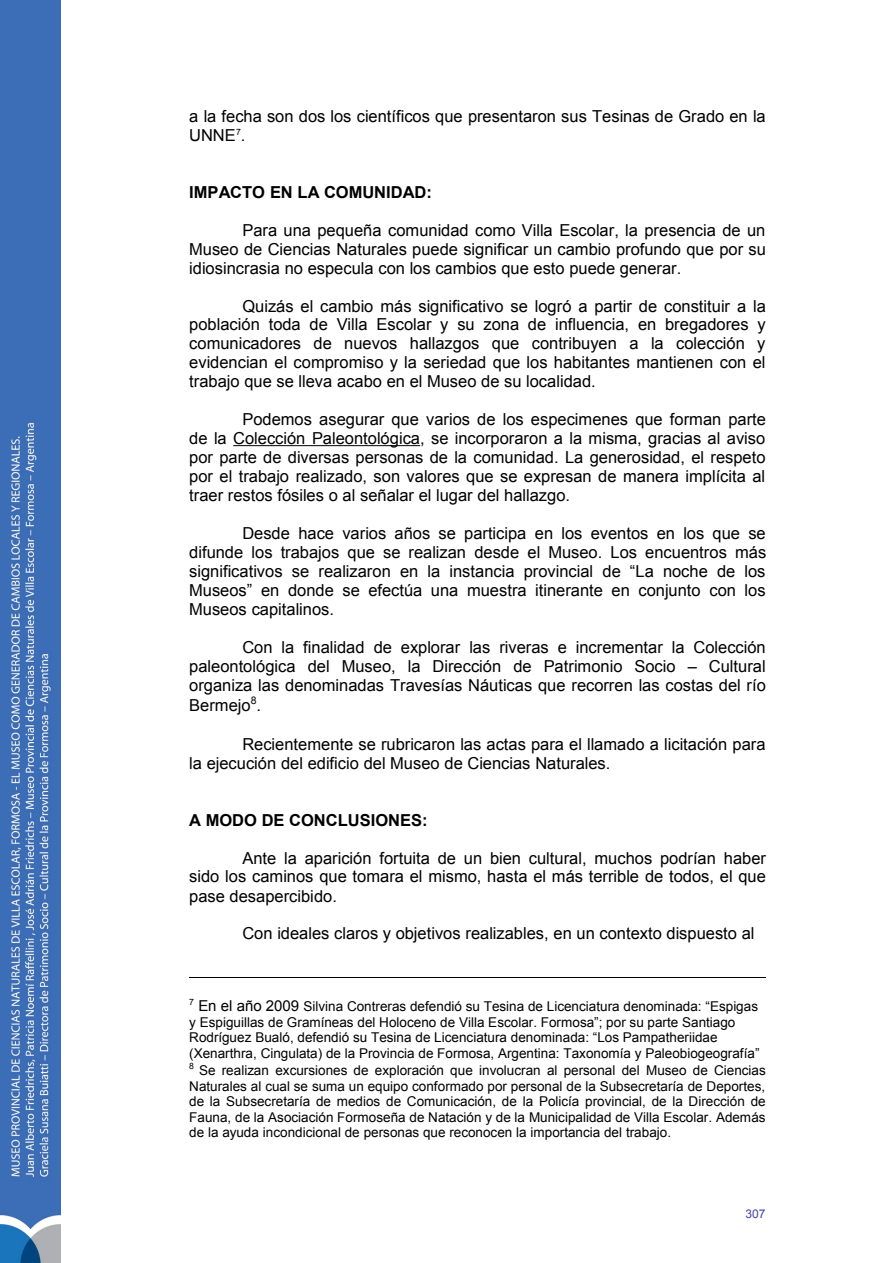
<style>
.page{position:relative;width:893px;height:1263px;background:#fff}
.page>*{position:absolute;margin:0;border:0;box-sizing:border-box;transform-origin:0 0}
.t1{font:16.5px/19px "Arial";color:#000;text-align:justify}
.t2{font:700 16.5px "Arial";color:#000}
.t3{font:13.5px/15.6px "Arial";color:#000}
.t4{font:12px "Arial";color:#4040ab}
.s1{font-size:15px}
</style>
<div class="page">
<img style="left:0;top:0;width:61px;height:1263px">
<hr style="left:233px;top:445px;width:187px;height:1px;background:#000">
<hr style="left:189px;top:977px;width:576px;height:1px;background:#000">
<p class="t1" style="left:189px;top:107px;width:578px">a la fecha son dos los científicos que presentaron sus Tesinas de Grado en la<br>UNNE<sup>7</sup>.</p>
<p class="t2" style="left:189px;top:183px;width:244px">IMPACTO EN LA COMUNIDAD:</p>
<p class="t1" style="left:189px;top:220px;width:578px;text-indent:53px">Para una pequeña comunidad como Villa Escolar, la presencia de un Museo de Ciencias Naturales puede significar un cambio profundo que por su idiosincrasia no especula con los cambios que esto puede generar.</p>
<p class="t1" style="left:189px;top:296px;width:578px;text-indent:53px">Quizás el cambio más significativo se logró a partir de constituir a la población toda de Villa Escolar y su zona de influencia, en bregadores y comunicadores de nuevos hallazgos que contribuyen a la colección y evidencian el compromiso y la seriedad que los habitantes mantienen con el trabajo que se lleva acabo en el Museo de su localidad.</p>
<p class="t1" style="left:189px;top:410px;width:578px;text-indent:53px">Podemos asegurar que varios de los especimenes que forman parte de la Colección Paleontológica, se incorporaron a la misma, gracias al aviso por parte de diversas personas de la comunidad. La generosidad, el respeto por el trabajo realizado, son valores que se expresan de manera implícita al traer restos fósiles o al señalar el lugar del hallazgo.</p>
<p class="t1" style="left:189px;top:524px;width:578px;text-indent:53px">Desde hace varios años se participa en los eventos en los que se difunde los trabajos que se realizan desde el Museo. Los encuentros más significativos se realizaron en la instancia provincial de “La noche de los Museos” en donde se efectúa una muestra itinerante en conjunto con los Museos capitalinos.</p>
<p class="t1" style="left:189px;top:638px;width:578px;line-height:19.5px;text-indent:53px">Con la finalidad de explorar las riveras e incrementar la Colección paleontológica del Museo, la Dirección de Patrimonio Socio – Cultural organiza las denominadas Travesías Náuticas que recorren las costas del río Bermejo<sup>8</sup>.</p>
<p class="t1" style="left:189px;top:735px;width:578px;text-indent:53px">Recientemente se rubricaron las actas para el llamado a licitación para la ejecución del edificio del Museo de Ciencias Naturales.</p>
<p class="t2" style="left:189px;top:811px;width:240px">A MODO DE CONCLUSIONES:</p>
<p class="t1" style="left:189px;top:848px;width:578px;text-indent:53px">Ante la aparición fortuita de un bien cultural, muchos podrían haber sido los caminos que tomara el mismo, hasta el más terrible de todos, el que pase desapercibido.</p>
<p class="t1" style="left:242px;top:924px;width:513px">Con ideales claros y objetivos realizables, en un contexto dispuesto al</p>
<p class="t3" style="left:189px;top:999px;width:571px"><sup>7</sup> <span class="s1">En el año 2009</span> Silvina Contreras defendió su Tesina de Licenciatura denominada: “Espigas y Espiguillas de Gramíneas del Holoceno de Villa Escolar. Formosa”; por su parte Santiago Rodríguez Bualó, defendió su Tesina de Licenciatura denominada: “Los Pampatheriidae (Xenarthra, Cingulata) de la Provincia de Formosa, Argentina: Taxonomía y Paleobiogeografía”</p>
<p class="t3" style="left:189px;top:1062px;width:578px;text-align:justify"><sup>8</sup> Se realizan excursiones de exploración que involucran al personal del Museo de Ciencias Naturales al cual se suma un equipo conformado por personal de la Subsecretaría de Deportes, de la Subsecretaría de medios de Comunicación, de la Policía provincial, de la Dirección de Fauna, de la Asociación Formoseña de Natación y de la Municipalidad de Villa Escolar. Además de la ayuda incondicional de personas que reconocen la importancia del trabajo.</p>
<p class="t4" style="left:745px;top:1206px;width:22px">307</p>
</div>
